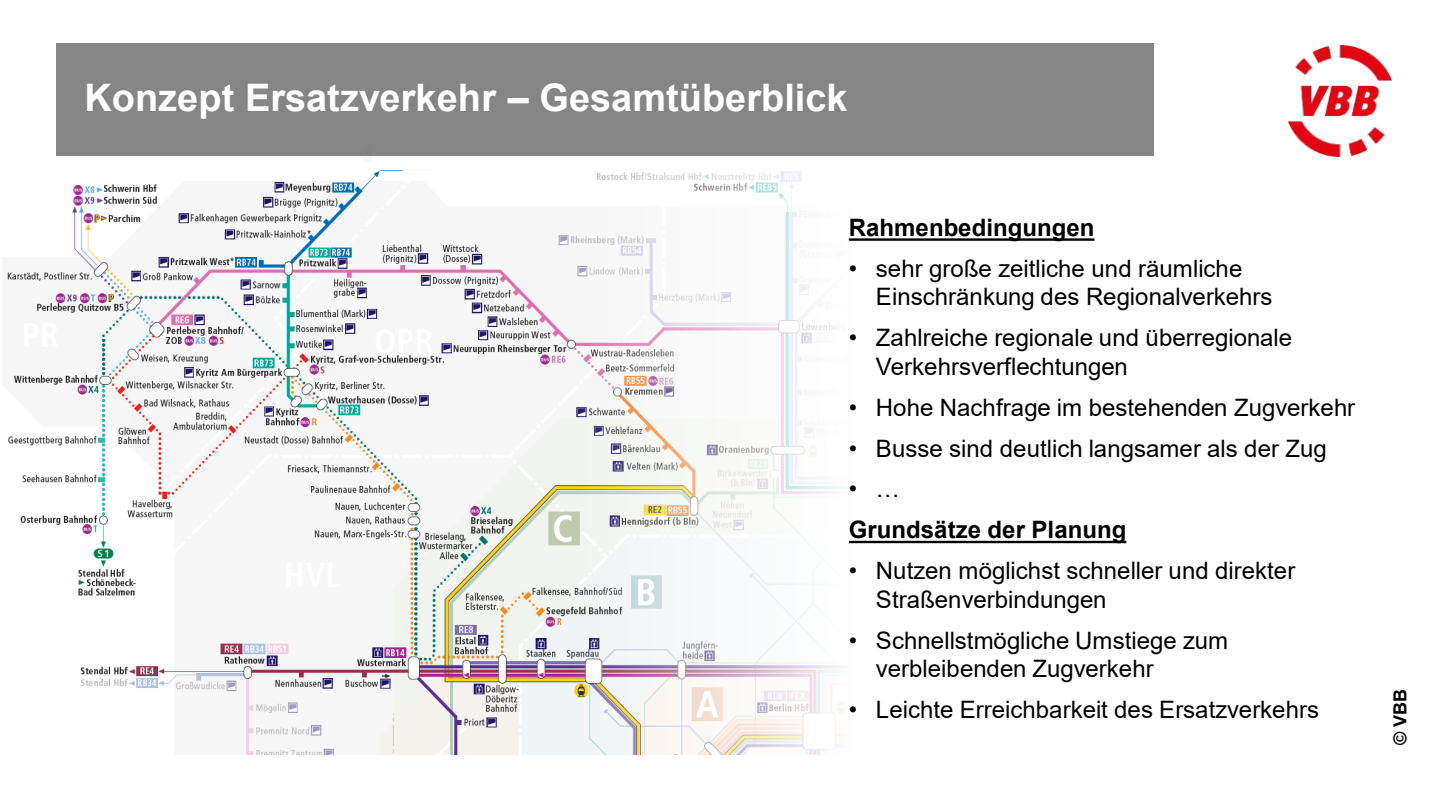
<style>
.page{position:relative;width:1442px;height:811px;background:#fff}
.page>*{position:absolute;margin:0;border:0;box-sizing:border-box;transform-origin:0 0}
.t1{font:700 38px "Arial";color:#fff}
.t2{font:24px/28.8px "Arial";color:#000}
.t3{font:700 24px "Arial";color:#000}
.t4{font:700 18px "Arial";color:#000}
</style>
<div class="page">
<img style="left:1288px;top:45px;width:103px;height:111px">
<img style="left:7px;top:171px;width:566px;height:583px">
<div style="left:3px;top:530px;width:65px;height:238px;background:#fff"></div>
<div style="left:2px;top:99px;width:60px;height:134px;background:#fff"></div>
<svg style="left:573px;top:155px;width:352px;height:600px"></svg>
<div style="left:56px;top:43px;width:1097px;height:112px;background:#858585"></div>
<svg style="left:849px;top:238px;width:245px;height:3px"></svg>
<svg style="left:849px;top:541px;width:277px;height:2px"></svg>
<p class="t1" style="left:84px;top:71px;width:765px">Konzept Ersatzverkehr – Gesamtüberblick</p>
<p class="t3" style="left:849px;top:210px;width:247px">Rahmenbedingungen</p>
<p class="t2" style="left:876px;top:254px;width:398px;text-indent:-27px">• sehr große zeitliche und räumliche<br>Einschränkung des Regionalverkehrs</p>
<p class="t2" style="left:876px;top:323px;width:418px;text-indent:-27px">• Zahlreiche regionale und überregionale<br>Verkehrsverflechtungen</p>
<p class="t2" style="left:849px;top:393px;width:508px">• Hohe Nachfrage im bestehenden Zugverkehr</p>
<p class="t2" style="left:849px;top:434px;width:479px">• Busse sind deutlich langsamer als der Zug</p>
<p class="t2" style="left:849px;top:474px;width:53px">• …</p>
<p class="t3" style="left:849px;top:513px;width:279px">Grundsätze der Planung</p>
<p class="t2" style="left:876px;top:556px;width:421px;text-indent:-27px">• Nutzen möglichst schneller und direkter<br>Straßenverbindungen</p>
<p class="t2" style="left:876px;top:626px;width:354px;text-indent:-27px">• Schnellstmögliche Umstiege zum verbleibenden Zugverkehr</p>
<p class="t2" style="left:849px;top:695px;width:472px">• Leichte Erreichbarkeit des Ersatzverkehrs</p>
<p class="t4" style="left:1387px;top:745px;width:58px;rotate:-90deg">© VBB</p>
</div>
